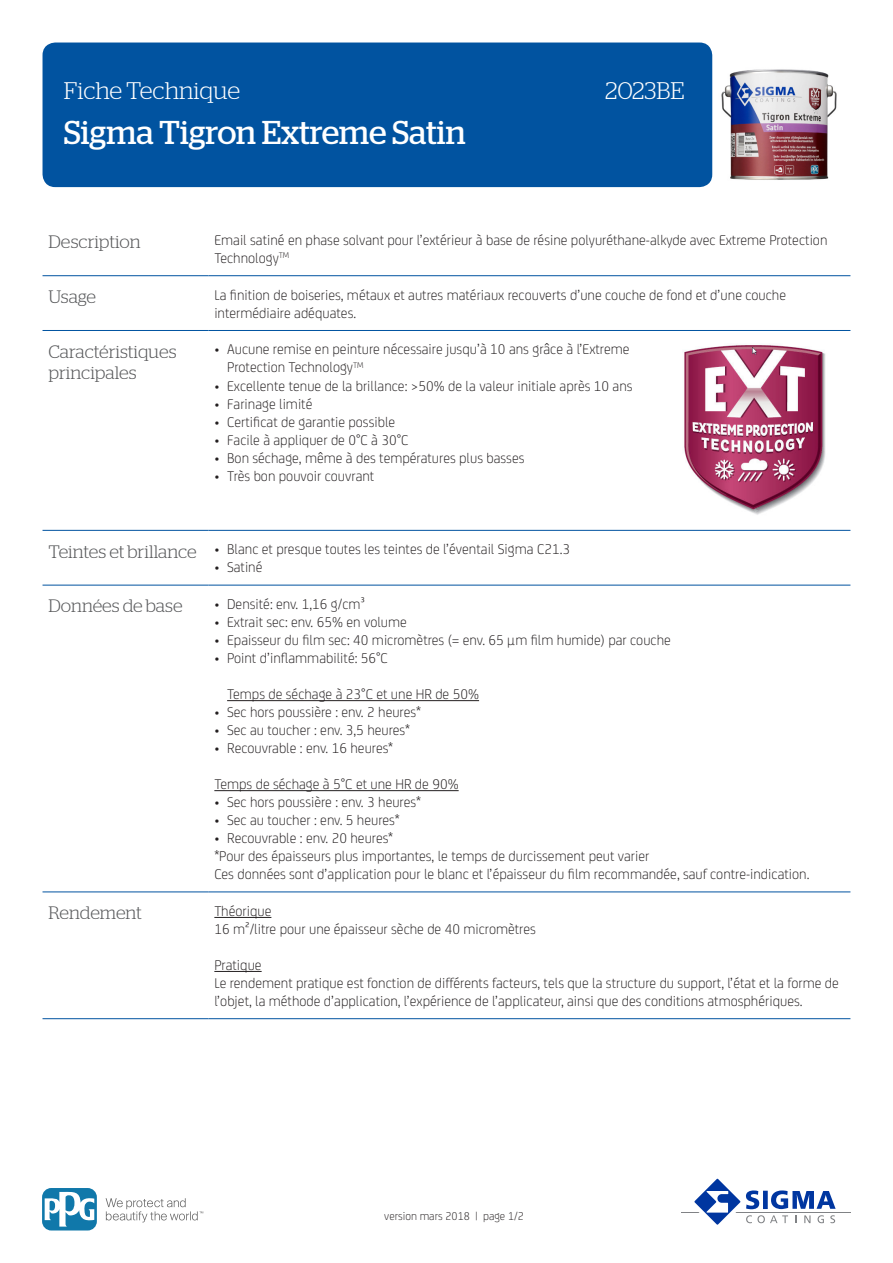
<style>
.page{position:relative;width:893px;height:1263px;background:#fff}
.page>*{position:absolute;margin:0;border:0;box-sizing:border-box;transform-origin:0 0}
.t1{font:33px "Stag";color:#fff}
.RH1{font:300 24px "Stag";color:#fff}
.KOP{font:300 18px/21.6px "Stag";color:#57585a}
.BODY{font:300 15px/18px "FS Joey";color:#231f20}
.t2{font:300 12px "FS Joey";color:#231f20}
</style>
<div class="page">
<div style="left:43px;top:43px;width:669px;height:144px;background:#0153a0;border-radius:13px"></div>
<hr style="left:681px;top:1211px;width:169px;height:1px;background:#808285">
<svg style="left:689px;top:1178px;width:147px;height:47px"></svg>
<svg style="left:106px;top:1198px;width:97px;height:24px"></svg>
<svg style="left:43px;top:1188px;width:54px;height:42px"></svg>
<svg style="left:45px;top:1191px;width:49px;height:35px"></svg>
<hr style="left:43px;top:275px;width:165px;height:1px;background:#0153a0">
<hr style="left:208px;top:275px;width:642px;height:1px;background:#0153a0">
<hr style="left:43px;top:330px;width:165px;height:1px;background:#0153a0">
<hr style="left:208px;top:330px;width:642px;height:1px;background:#0153a0">
<hr style="left:43px;top:530px;width:165px;height:1px;background:#0153a0">
<hr style="left:208px;top:530px;width:642px;height:1px;background:#0153a0">
<hr style="left:43px;top:585px;width:165px;height:1px;background:#0153a0">
<hr style="left:208px;top:585px;width:642px;height:1px;background:#0153a0">
<hr style="left:43px;top:891px;width:165px;height:1px;background:#0153a0">
<hr style="left:208px;top:891px;width:642px;height:1px;background:#0153a0">
<hr style="left:43px;top:1018px;width:165px;height:1px;background:#0153a0">
<hr style="left:208px;top:1018px;width:642px;height:1px;background:#0153a0">
<img style="left:684px;top:344px;width:142px;height:171px">
<hr style="left:227px;top:700px;width:252px;height:1px;background:#231f20">
<hr style="left:214px;top:790px;width:245px;height:1px;background:#231f20">
<hr style="left:214px;top:917px;width:57px;height:1px;background:#231f20">
<hr style="left:214px;top:971px;width:48px;height:1px;background:#231f20">
<img style="left:721px;top:69px;width:116px;height:111px">
<p class="RH1" style="left:64px;top:77px;width:178px">Fiche Technique</p>
<p class="RH1" style="left:605px;top:77px;width:81px">2023BE</p>
<p class="t1" style="left:64px;top:114px;width:403px">Sigma Tigron Extreme Satin</p>
<p class="KOP" style="left:49px;top:231px;width:94px">Description</p>
<p class="BODY" style="left:214px;top:230px;width:615px">Email satiné en phase solvant pour l’extérieur à base de résine polyuréthane-alkyde avec Extreme Protection<br>Technology<sup>TM</sup></p>
<p class="KOP" style="left:49px;top:285px;width:49px">Usage</p>
<p class="BODY" style="left:214px;top:285px;width:573px">La finition de boiseries, métaux et autres matériaux recouverts d’une couche de fond et d’une couche intermédiaire adéquates.</p>
<p class="KOP" style="left:49px;top:340px;width:130px">Caractéristiques principales</p>
<p class="BODY" style="left:227px;top:340px;width:404px;text-indent:-13px">• Aucune remise en peinture nécessaire jusqu’à 10 ans grâce à l’Extreme<br>Protection Technology<sup>TM</sup></p>
<p class="BODY" style="left:214px;top:376px;width:420px">• Excellente tenue de la brillance: &gt;50% de la valeur initiale après 10 ans</p>
<p class="BODY" style="left:214px;top:394px;width:100px">• Farinage limité</p>
<p class="BODY" style="left:214px;top:412px;width:182px">• Certificat de garantie possible</p>
<p class="BODY" style="left:214px;top:430px;width:196px">• Facile à appliquer de 0°C à 30°C</p>
<p class="BODY" style="left:214px;top:448px;width:312px">• Bon séchage, même à des températures plus basses</p>
<p class="BODY" style="left:214px;top:466px;width:161px">• Très bon pouvoir couvrant</p>
<p class="KOP" style="left:49px;top:540px;width:150px">Teintes et brillance</p>
<p class="BODY" style="left:214px;top:539px;width:357px">• Blanc et presque toutes les teintes de l’éventail Sigma C21.3</p>
<p class="BODY" style="left:214px;top:557px;width:50px">• Satiné</p>
<p class="KOP" style="left:49px;top:595px;width:136px">Données de base</p>
<p class="BODY" style="left:214px;top:594px;width:152px">• Densité: env. 1,16 g/cm³</p>
<p class="BODY" style="left:214px;top:612px;width:194px">• Extrait sec: env. 65% en volume</p>
<p class="BODY" style="left:214px;top:630px;width:458px">• Epaisseur du film sec: 40 micromètres (= env. 65 µm film humide) par couche</p>
<p class="BODY" style="left:214px;top:648px;width:175px">• Point d’inflammabilité: 56°C</p>
<p class="BODY" style="left:227px;top:684px;width:253px">Temps de séchage à 23°C et une HR de 50%</p>
<p class="BODY" style="left:214px;top:702px;width:208px">• Sec hors poussière : env. 2 heures*</p>
<p class="BODY" style="left:214px;top:720px;width:197px">• Sec au toucher : env. 3,5 heures*</p>
<p class="BODY" style="left:214px;top:738px;width:180px">• Recouvrable : env. 16 heures*</p>
<p class="BODY" style="left:214px;top:774px;width:246px">Temps de séchage à 5°C et une HR de 90%</p>
<p class="BODY" style="left:214px;top:792px;width:208px">• Sec hors poussière : env. 3 heures*</p>
<p class="BODY" style="left:214px;top:810px;width:187px">• Sec au toucher : env. 5 heures*</p>
<p class="BODY" style="left:214px;top:828px;width:180px">• Recouvrable : env. 20 heures*</p>
<p class="BODY" style="left:214px;top:846px;width:597px">*Pour des épaisseurs plus importantes, le temps de durcissement peut varier<br>Ces données sont d’application pour le blanc et l’épaisseur du film recommandée, sauf contre-indication.</p>
<p class="KOP" style="left:49px;top:902px;width:95px">Rendement</p>
<p class="BODY" style="left:214px;top:901px;width:323px">Théorique<br>16 m²/litre pour une épaisseur sèche de 40 micromètres</p>
<p class="BODY" style="left:214px;top:955px;width:626px">Pratique<br>Le rendement pratique est fonction de différents facteurs, tels que la structure du support, l’état et la forme de l’objet, la méthode d’application, l’expérience de l’applicateur, ainsi que des conditions atmosphériques.</p>
<p class="t2" style="left:384px;top:1208px;width:141px">version mars 2018 | page 1/2</p>
</div>
